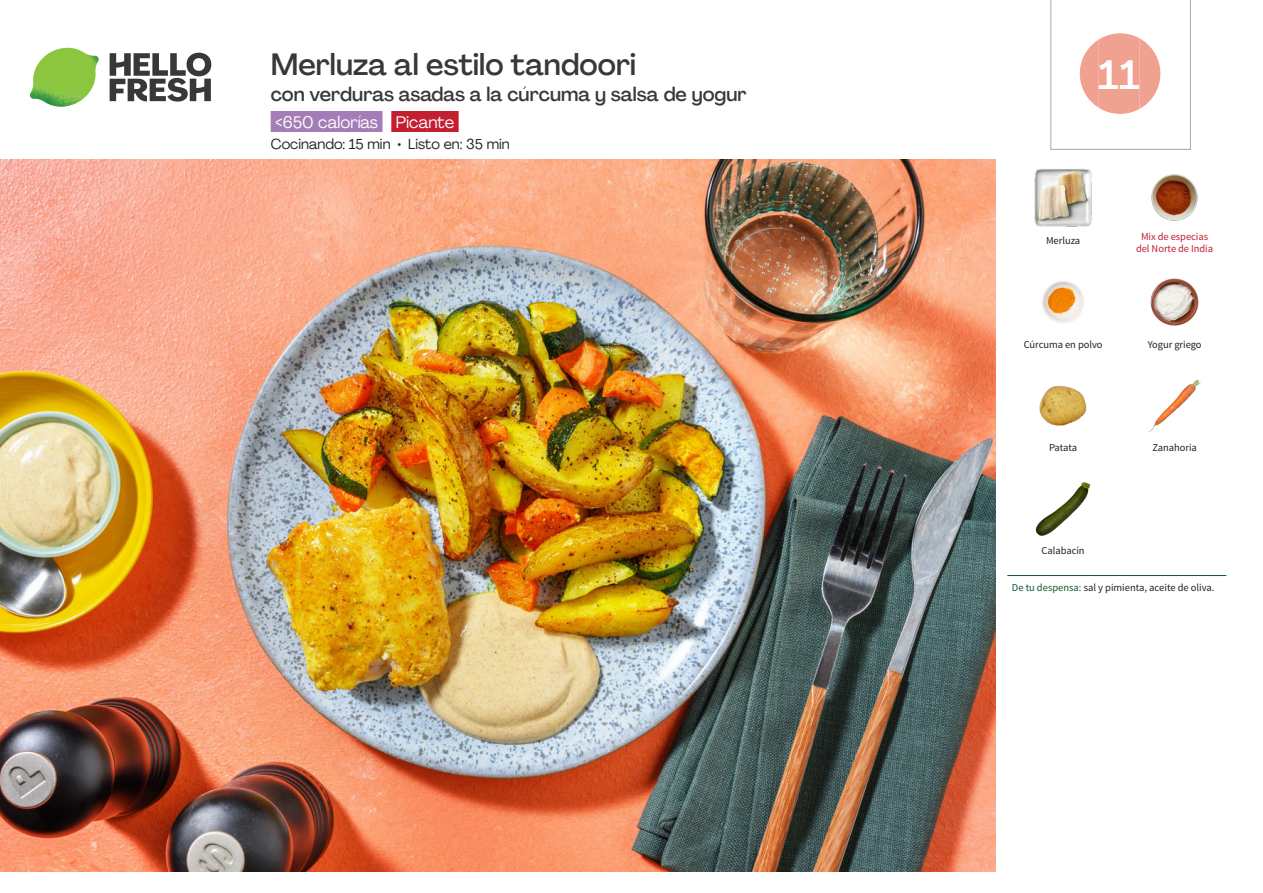
<style>
.page{position:relative;width:1263px;height:893px;background:#fff}
.page>*{position:absolute;margin:0;border:0;box-sizing:border-box;transform-origin:0 0}
._24_Recipe_Nr_Bag{font:500 40.5px "Agrandir";color:#fff}
._15_Titel_UK{font:500 30px "Agrandir";color:#383839}
._15_Titel_UK-2{font:500 19.5px "Agrandir";color:#383839}
._02_Box_Type{font:16.5px "Agrandir";color:#fff}
._02_Box_Type-2{font:14.25px "Agrandir";color:#231f20}
._18_FRONT_ingredients_UK{font:10.5px "Source Sans Pro";letter-spacing:-.005em;color:#231f20}
._18_FRONT_ingredients_UK-2{font:10.5px/12px "Source Sans Pro";letter-spacing:-.005em;color:#c31f31;text-align:center}
.s1{color:#0e572c}
</style>
<div class="page">
<svg style="left:110px;top:53px;width:101px;height:49px"></svg>
<img style="left:30px;top:48px;width:69px;height:59px">
<img style="left:0;top:159px;width:995px;height:713px">
<div style="left:271px;top:111px;width:111px;height:21px;background:#a47db7"></div>
<div style="left:391px;top:111px;width:68px;height:21px;background:#c31f31"></div>
<img style="left:1034px;top:169px;width:58px;height:57px">
<img style="left:1151px;top:174px;width:47px;height:47px">
<img style="left:1150px;top:278px;width:49px;height:48px">
<img style="left:1042px;top:281px;width:42px;height:42px">
<img style="left:1148px;top:379px;width:53px;height:53px">
<img style="left:1039px;top:386px;width:48px;height:40px">
<img style="left:1035px;top:482px;width:56px;height:54px">
<hr style="left:1007px;top:575px;width:219px;height:1px;background:#0e572c">
<svg style="left:1050px;top:0;width:141px;height:150px"></svg>
<p class="_15_Titel_UK" style="left:271px;top:46px;width:367px">Merluza al estilo tandoori</p>
<p class="_15_Titel_UK-2" style="left:271px;top:82px;width:478px">con verduras asadas a la cúrcuma y salsa de yogur</p>
<p class="_02_Box_Type" style="left:275px;top:112px;width:181px">&lt;650 calorías Picante</p>
<p class="_02_Box_Type-2" style="left:271px;top:135px;width:241px">Cocinando: 15 min • Listo en: 35 min</p>
<p class="_24_Recipe_Nr_Bag" style="left:1098px;top:50px;width:43px">11</p>
<p class="_18_FRONT_ingredients_UK" style="left:1046px;top:234px;width:36px">Merluza</p>
<p class="_18_FRONT_ingredients_UK-2" style="left:1136px;top:230px;width:79px">Mix de especias del Norte de India</p>
<p class="_18_FRONT_ingredients_UK" style="left:1024px;top:338px;width:80px">Cúrcuma en polvo</p>
<p class="_18_FRONT_ingredients_UK" style="left:1148px;top:338px;width:55px">Yogur griego</p>
<p class="_18_FRONT_ingredients_UK" style="left:1049px;top:441px;width:30px">Patata</p>
<p class="_18_FRONT_ingredients_UK" style="left:1152px;top:441px;width:46px">Zanahoria</p>
<p class="_18_FRONT_ingredients_UK" style="left:1041px;top:544px;width:45px">Calabacín</p>
<p class="_18_FRONT_ingredients_UK" style="left:1012px;top:581px;width:204px"><span class="s1">De tu despensa:</span> sal y pimienta, aceite de oliva.</p>
</div>
